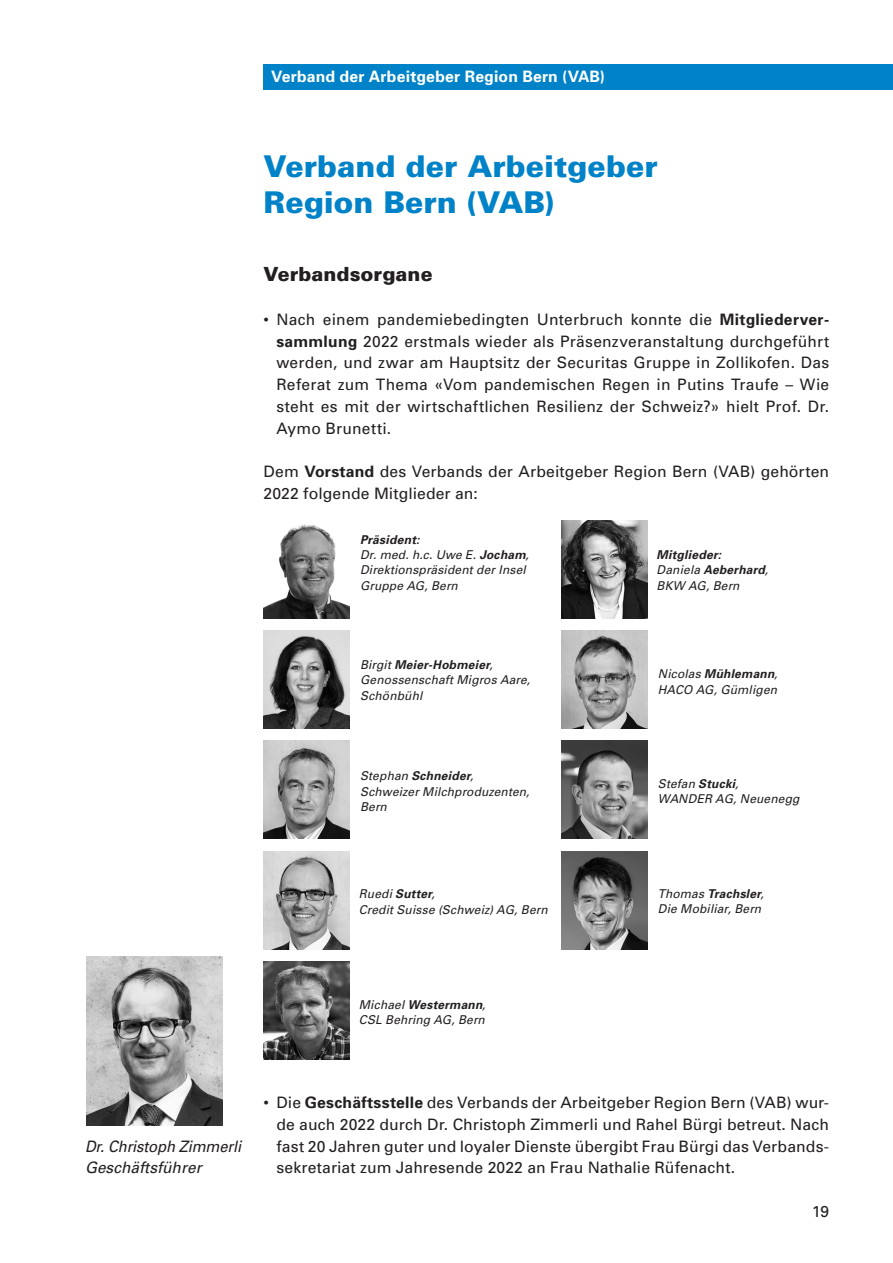
<style>
.page{position:relative;width:893px;height:1263px;background:#fff}
.page>*{position:absolute;margin:0;border:0;box-sizing:border-box;transform-origin:0 0}
.t1{font:900 30px/36px "Univers";color:#0082c8}
.t2{font:900 19.5px "Univers";letter-spacing:.005em;color:#231f20}
.t3{font:15.75px/21.8px "Univers";letter-spacing:.01em;color:#231f20;text-align:justify}
.t4{font:700 15.75px "Univers";letter-spacing:.01em;color:#fff}
.t5{font:italic 15.75px/21.8px "Univers";letter-spacing:-.01em;color:#231f20;scale:.94 1}
.t6{font:italic 12.15px/15.3px "Univers";letter-spacing:.015em;color:#231f20}
.t7{font:italic 700 12.15px/15.1px "Univers";letter-spacing:.02em;color:#231f20}
.s1{font-weight:700}
.s2{font-weight:400}
</style>
<div class="page">
<img style="left:86px;top:956px;width:136px;height:169px">
<img style="left:264px;top:524px;width:85px;height:94px">
<img style="left:561px;top:520px;width:86px;height:98px">
<img style="left:264px;top:630px;width:85px;height:98px">
<img style="left:561px;top:741px;width:86px;height:98px">
<img style="left:264px;top:851px;width:85px;height:98px">
<img style="left:264px;top:962px;width:85px;height:98px">
<img style="left:561px;top:851px;width:86px;height:98px">
<img style="left:561px;top:630px;width:86px;height:98px">
<img style="left:264px;top:741px;width:85px;height:98px">
<div style="left:264px;top:64px;width:629px;height:25px;background:#0082c8"></div>
<p class="t4" style="left:271px;top:66px;width:336px">Verband der Arbeitgeber Region Bern (VAB)</p>
<p class="t4" style="left:554px;top:66px;width:91px">Arbeitswelt</p>
<h1 class="t1" style="left:264px;top:147px;width:396px">Verband der Arbeitgeber<br>Region Bern (VAB)</h1>
<p class="t2" style="left:264px;top:262px;width:170px">Verbandsorgane</p>
<p class="t3" style="left:276px;top:308px;width:554px;text-indent:-13px">• Nach einem pandemiebedingten Unterbruch konnte die <span class="s1">Mitgliederver&shy;sammlung</span> 2022 erstmals wieder als Präsenzveranstaltung durchgeführt werden, und zwar am Hauptsitz der Securitas Gruppe in Zollikofen. Das Referat zum Thema «Vom pandemischen Regen in Putins Traufe – Wie steht es mit der wirtschaftlichen Resilienz der Schweiz?» hielt Prof. Dr.<br>Aymo Brunetti.</p>
<p class="t3" style="left:264px;top:460px;width:567px">Dem <span class="s1">Vorstand</span> des Verbands der Arbeitgeber Region Bern (VAB) gehörten<br>2022 folgende Mitglieder an:</p>
<p class="t6" style="left:360px;top:532px;width:170px"><span class="s1">Präsident:<br></span>Dr. med. h.c. Uwe E. <span class="s1">Jocham</span>,<br>Direktionspräsident der Insel<br>Gruppe AG, Bern</p>
<p class="t6" style="left:360px;top:657px;width:172px">Birgit <span class="s1">Meier-Hobmeier</span>,<br>Genossenschaft Migros Aare,<br>Schönbühl</p>
<p class="t6" style="left:360px;top:768px;width:171px">Stephan <span class="s1">Schneider</span>,<br>Schweizer Milchproduzenten,<br>Bern</p>
<p class="t6" style="left:359px;top:886px;width:190px">Ruedi <span class="s1">Sutter</span>,<br>Credit Suisse (Schweiz) AG, Bern</p>
<p class="t7" style="left:657px;top:547px;width:113px">Mitglieder:<br><span class="s2">Daniela</span> Aeberhard<span class="s2">,<br>BKW AG, Bern</span></p>
<p class="t6" style="left:658px;top:666px;width:121px">Nicolas <span class="s1">Mühlemann</span>,<br>HACO AG, Gümligen</p>
<p class="t6" style="left:658px;top:776px;width:143px">Stefan <span class="s1">Stucki</span>,<br>WANDER AG, Neuenegg</p>
<p class="t6" style="left:658px;top:885px;width:107px">Thomas <span class="s1">Trachsler</span>,<br>Die Mobiliar, Bern</p>
<p class="t6" style="left:359px;top:997px;width:128px">Michael <span class="s1">Westermann</span>,<br>CSL Behring AG, Bern</p>
<p class="t5" style="left:85px;top:1135px;width:168px">Dr. Christoph Zimmerli<br>Geschäftsführer</p>
<p class="t3" style="left:276px;top:1091px;width:554px;text-indent:-13px">• Die <span class="s1">Geschäftsstelle</span> des Verbands der Arbeitgeber Region Bern (VAB) wur&shy;de auch 2022 durch Dr. Christoph Zimmerli und Rahel Bürgi betreut. Nach fast 20 Jahren guter und loyaler Dienste übergibt Frau Bürgi das Verbands&shy;sekretariat zum Jahresende 2022 an Frau Nathalie Rüfenacht.</p>
<p class="t3" style="left:812px;top:1200px;width:19px">19</p>
</div>
